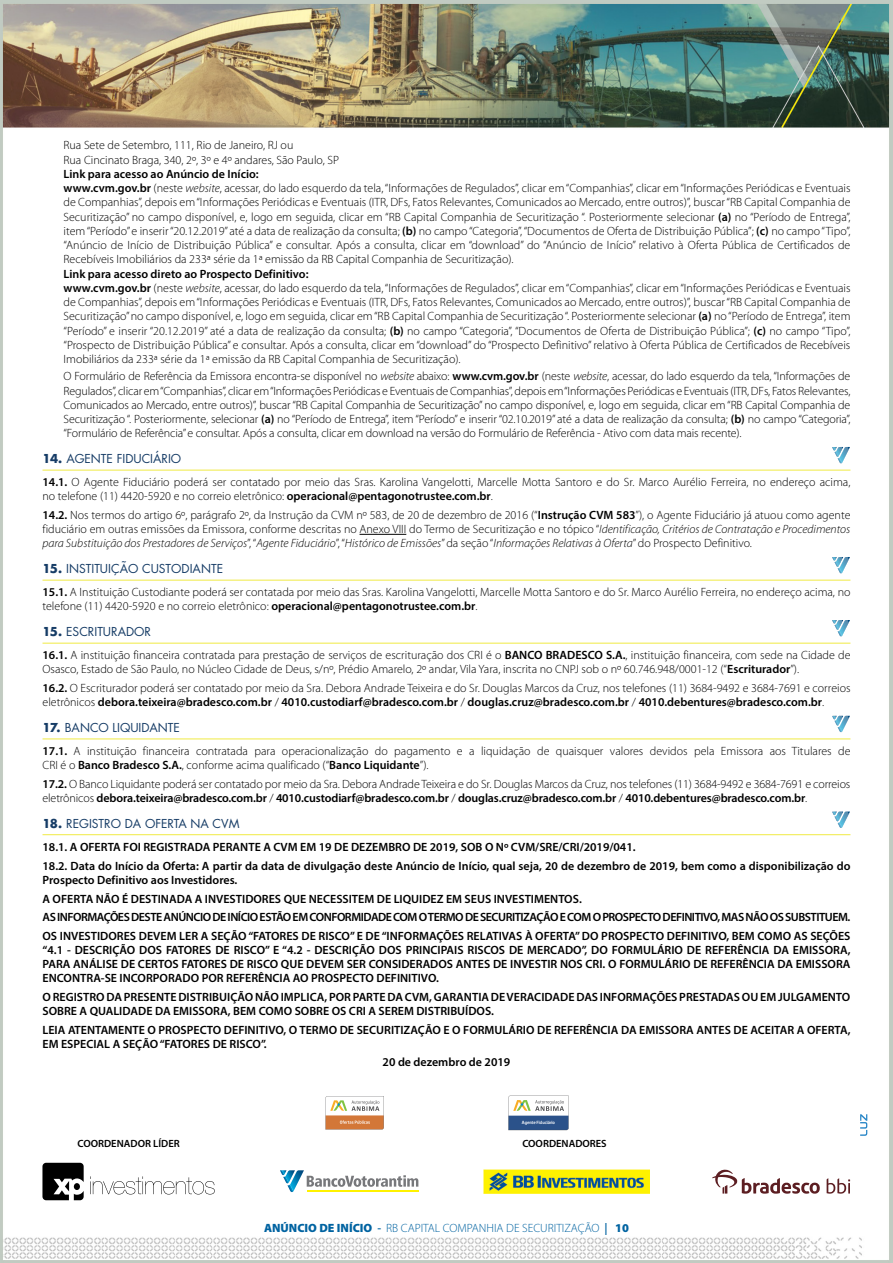
<style>
.page{position:relative;width:893px;height:1263px;background:#fff}
.page>*{position:absolute;margin:0;border:0;box-sizing:border-box;transform-origin:0 0}
.t1{font:300 12px/14.2px "Myriad Pro";color:#000}
.t2{font:600 12px/18.5px "Myriad Pro";color:#000}
.t3{font:12px "Futura";color:#163c66}
.t4{font:300 12px "Myriad Pro";color:#0063a1}
.t5{font:600 10.5px "Myriad Pro";color:#000}
.t6{font:500 4.5px "Dobra W04";color:#fff}
.s1{font-weight:600}
.s2{font-style:italic}
.s3{font-weight:700}
.s4{font-weight:900}
</style>
<div class="page">
<img style="left:0;top:0;width:893px;height:1263px">
<hr style="left:43px;top:470px;width:807px;height:1px;background:#f0ea43">
<hr style="left:359px;top:534px;width:47px;height:1px;background:#000">
<hr style="left:43px;top:580px;width:807px;height:1px;background:#f0ea43">
<hr style="left:43px;top:643px;width:807px;height:1px;background:#f0ea43">
<hr style="left:43px;top:738px;width:807px;height:1px;background:#f0ea43">
<hr style="left:43px;top:834px;width:807px;height:1px;background:#f0ea43">
<svg style="left:832px;top:447px;width:18px;height:16px"></svg>
<svg style="left:832px;top:557px;width:18px;height:16px"></svg>
<svg style="left:832px;top:620px;width:18px;height:16px"></svg>
<svg style="left:832px;top:716px;width:18px;height:16px"></svg>
<svg style="left:832px;top:811px;width:18px;height:17px"></svg>
<svg style="left:860px;top:1114px;width:7px;height:22px"></svg>
<svg style="left:325px;top:1096px;width:59px;height:33px"></svg>
<svg style="left:508px;top:1096px;width:61px;height:34px"></svg>
<svg style="left:43px;top:1163px;width:41px;height:37px"></svg>
<div style="left:74px;top:1183px;width:6px;height:7px;background:#000;border-radius:50%"></div>
<svg style="left:90px;top:1176px;width:125px;height:18px"></svg>
<svg style="left:280px;top:1170px;width:138px;height:22px"></svg>
<img style="left:484px;top:1169px;width:165px;height:25px">
<svg style="left:712px;top:1169px;width:108px;height:25px"></svg>
<svg style="left:827px;top:1178px;width:23px;height:16px"></svg>
<p class="t1" style="left:64px;top:138px;width:277px">Rua Sete de Setembro, 111, Rio de Janeiro, RJ ou<br>Rua Cincinato Braga, 340, 2º, 3º e 4º andares, São Paulo, SP</p>
<p class="t1" style="left:64px;top:167px;width:788px"><span class="s1">Link para acesso ao Anúncio de Início:<br>www.cvm.gov.br</span> (neste <span class="s2">website</span>, acessar, do lado esquerdo da tela, “Informações de Regulados”, clicar em “Companhias”, clicar em “Informações Periódicas e Eventuais de Companhias”, depois em “Informações Periódicas e Eventuais (ITR, DFs, Fatos Relevantes, Comunicados ao Mercado, entre outros)”, buscar “RB Capital Companhia de Securitização” no campo disponível, e, logo em seguida, clicar em “RB Capital Companhia de Securitização “. Posteriormente selecionar <span class="s1">(a)</span> no “Período de Entrega”, item “Período” e inserir “20.12.2019” até a data de realização da consulta; <span class="s1">(b)</span> no campo “Categoria”, “Documentos de Oferta de Distribuição Pública”; <span class="s1">(c)</span> no campo “Tipo”, “Anúncio de Início de Distribuição Pública” e consultar. Após a consulta, clicar em “download” do “Anúncio de Início” relativo à Oferta Pública de Certificados de Recebíveis Imobiliários da 233ª série da 1ª emissão da RB Capital Companhia de Securitização).</p>
<p class="t1" style="left:64px;top:267px;width:788px"><span class="s1">Link para acesso direto ao Prospecto Definitivo:<br>www.cvm.gov.br</span> (neste <span class="s2">website</span>, acessar, do lado esquerdo da tela, “Informações de Regulados”, clicar em “Companhias”, clicar em “Informações Periódicas e Eventuais de Companhias”, depois em “Informações Periódicas e Eventuais (ITR, DFs, Fatos Relevantes, Comunicados ao Mercado, entre outros)”, buscar “RB Capital Companhia de Securitização” no campo disponível, e, logo em seguida, clicar em “RB Capital Companhia de Securitização “. Posteriormente selecionar <span class="s1">(a)</span> no “Período de Entrega”, item “Período” e inserir “20.12.2019” até a data de realização da consulta; <span class="s1">(b)</span> no campo “Categoria”, “Documentos de Oferta de Distribuição Pública”; <span class="s1">(c)</span> no campo “Tipo”, “Prospecto de Distribuição Pública” e consultar. Após a consulta, clicar em “download” do “Prospecto Definitivo” relativo à Oferta Pública de Certificados de Recebíveis Imobiliários da 233ª série da 1ª emissão da RB Capital Companhia de Securitização).</p>
<p class="t1" style="left:64px;top:369px;width:788px;text-align:justify">O Formulário de Referência da Emissora encontra-se disponível no <span class="s2">website</span> abaixo: <span class="s1">www.cvm.gov.br</span> (neste <span class="s2">website</span>, acessar, do lado esquerdo da tela, “Informações de Regulados”, clicar em “Companhias”, clicar em “Informações Periódicas e Eventuais de Companhias”, depois em “Informações Periódicas e Eventuais (ITR, DFs, Fatos Relevantes, Comunicados ao Mercado, entre outros)”, buscar “RB Capital Companhia de Securitização” no campo disponível, e, logo em seguida, clicar em “RB Capital Companhia de Securitização “. Posteriormente, selecionar <span class="s1">(a)</span> no “Período de Entrega”, item “Período” e inserir “02.10.2019” até a data de realização da consulta; <span class="s1">(b)</span> no campo “Categoria”, “Formulário de Referência” e consultar. Após a consulta, clicar em download na versão do Formulário de Referência - Ativo com data mais recente).</p>
<p class="t3" style="left:43px;top:451px;width:140px"><span class="s3">14.</span> AGENTE FIDUCIÁRIO</p>
<p class="t1" style="left:43px;top:475px;width:809px"><span class="s1">14.1.</span> O Agente Fiduciário poderá ser contatado por meio das Sras. Karolina Vangelotti, Marcelle Motta Santoro e do Sr. Marco Aurélio Ferreira, no endereço acima, no telefone (11) 4420-5920 e no correio eletrônico: <span class="s1">operacional@pentagonotrustee.com.br</span>.</p>
<p class="t1" style="left:43px;top:508px;width:809px;text-align:justify"><span class="s1">14.2.</span> Nos termos do artigo 6º, parágrafo 2º, da Instrução da CVM nº 583, de 20 de dezembro de 2016 (“<span class="s1">Instrução CVM 583</span>”), o Agente Fiduciário já atuou como agente fiduciário em outras emissões da Emissora, conforme descritas no Anexo VIII do Termo de Securitização e no tópico “<span class="s2">Identificação, Critérios de Contratação e Procedimentos para Substituição dos Prestadores de Serviços</span>”, “<span class="s2">Agente Fiduciário</span>”, “<span class="s2">Histórico de Emissões</span>” da seção “<span class="s2">Informações Relativas à Oferta</span>” do Prospecto Definitivo.</p>
<p class="t3" style="left:43px;top:561px;width:182px"><span class="s3">15.</span> INSTITUIÇÃO CUSTODIANTE</p>
<p class="t1" style="left:43px;top:585px;width:809px"><span class="s1">15.1.</span> A Instituição Custodiante poderá ser contatada por meio das Sras. Karolina Vangelotti, Marcelle Motta Santoro e do Sr. Marco Aurélio Ferreira, no endereço acima, no telefone (11) 4420-5920 e no correio eletrônico: <span class="s1">operacional@pentagonotrustee.com.br</span>.</p>
<p class="t3" style="left:43px;top:624px;width:110px"><span class="s3">15.</span> ESCRITURADOR</p>
<p class="t1" style="left:43px;top:648px;width:809px"><span class="s1">16.1.</span> A instituição financeira contratada para prestação de serviços de escrituração dos CRI é o <span class="s1">BANCO BRADESCO S.A.</span>, instituição financeira, com sede na Cidade de<br>Osasco, Estado de São Paulo, no Núcleo Cidade de Deus, s/nº, Prédio Amarelo, 2º andar, Vila Yara, inscrita no CNPJ sob o nº 60.746.948/0001-12 (“<span class="s1">Escriturador</span>”).</p>
<p class="t1" style="left:43px;top:681px;width:809px"><span class="s1">16.2.</span> O Escriturador poderá ser contatado por meio da Sra. Debora Andrade Teixeira e do Sr. Douglas Marcos da Cruz, nos telefones (11) 3684-9492 e 3684-7691 e correios eletrônicos <span class="s1">debora.teixeira@bradesco.com.br</span> / <span class="s1">4010.custodiarf@bradesco.com.br</span> / <span class="s1">douglas.cruz@bradesco.com.br</span> / <span class="s1">4010.debentures@bradesco.com.br</span>.</p>
<p class="t3" style="left:43px;top:719px;width:139px"><span class="s3">17.</span> BANCO LIQUIDANTE</p>
<p class="t1" style="left:43px;top:744px;width:809px"><span class="s1">17.1.</span> A instituição financeira contratada para operacionalização do pagamento e a liquidação de quaisquer valores devidos pela Emissora aos Titulares de<br>CRI é o <span class="s1">Banco Bradesco S.A.</span>, conforme acima qualificado (“<span class="s1">Banco Liquidante</span>”).</p>
<p class="t1" style="left:43px;top:777px;width:809px"><span class="s1">17.2.</span> O Banco Liquidante poderá ser contatado por meio da Sra. Debora Andrade Teixeira e do Sr. Douglas Marcos da Cruz, nos telefones (11) 3684-9492 e 3684-7691 e correios eletrônicos <span class="s1">debora.teixeira@bradesco.com.br</span> / <span class="s1">4010.custodiarf@bradesco.com.br</span> / <span class="s1">douglas.cruz@bradesco.com.br</span> / <span class="s1">4010.debentures@bradesco.com.br</span>.</p>
<p class="t3" style="left:43px;top:815px;width:198px"><span class="s3">18.</span> REGISTRO DA OFERTA NA CVM</p>
<p class="t2" style="left:43px;top:838px;width:809px">18.1. A OFERTA FOI REGISTRADA PERANTE A CVM EM 19 DE DEZEMBRO DE 2019, SOB O Nº CVM/SRE/CRI/2019/041.<br>18.2. Data do Início da Oferta: A partir da data de divulgação deste Anúncio de Início, qual seja, 20 de dezembro de 2019, bem como a disponibilização do</p>
<p class="t2" style="left:43px;top:871px;width:809px">Prospecto Definitivo aos Investidores.<br>A OFERTA NÃO É DESTINADA A INVESTIDORES QUE NECESSITEM DE LIQUIDEZ EM SEUS INVESTIMENTOS.<br>AS INFORMAÇÕES DESTE ANÚNCIO DE INÍCIO ESTÃO EM CONFORMIDADE COM O TERMO DE SECURITIZAÇÃO E COM O PROSPECTO DEFINITIVO, MAS NÃO OS SUBSTITUEM.<br>OS INVESTIDORES DEVEM LER A SEÇÃO “FATORES DE RISCO” E DE “INFORMAÇÕES RELATIVAS À OFERTA” DO PROSPECTO DEFINITIVO, BEM COMO AS SEÇÕES</p>
<p class="t2" style="left:43px;top:942px;width:809px;line-height:14.2px;text-align:justify">“4.1 - DESCRIÇÃO DOS FATORES DE RISCO” E “4.2 - DESCRIÇÃO DOS PRINCIPAIS RISCOS DE MERCADO”, DO FORMULÁRIO DE REFERÊNCIA DA EMISSORA, PARA ANÁLISE DE CERTOS FATORES DE RISCO QUE DEVEM SER CONSIDERADOS ANTES DE INVESTIR NOS CRI. O FORMULÁRIO DE REFERÊNCIA DA EMISSORA ENCONTRA-SE INCORPORADO POR REFERÊNCIA AO PROSPECTO DEFINITIVO.</p>
<p class="t2" style="left:43px;top:989px;width:809px;line-height:14.2px">O REGISTRO DA PRESENTE DISTRIBUIÇÃO NÃO IMPLICA, POR PARTE DA CVM, GARANTIA DE VERACIDADE DAS INFORMAÇÕES PRESTADAS OU EM JULGAMENTO<br>SOBRE A QUALIDADE DA EMISSORA, BEM COMO SOBRE OS CRI A SEREM DISTRIBUÍDOS.</p>
<p class="t2" style="left:43px;top:1022px;width:809px;line-height:14.2px">LEIA ATENTAMENTE O PROSPECTO DEFINITIVO, O TERMO DE SECURITIZAÇÃO E O FORMULÁRIO DE REFERÊNCIA DA EMISSORA ANTES DE ACEITAR A OFERTA,<br>EM ESPECIAL A SEÇÃO “FATORES DE RISCO”.</p>
<p class="t2" style="left:383px;top:1053px;width:129px">20 de dezembro de 2019</p>
<p class="t6" style="left:522px;top:1120px;width:35px">Agente Fiduciário</p>
<p class="t5" style="left:77px;top:1136px;width:104px">COORDENADOR LÍDER</p>
<p class="t5" style="left:522px;top:1136px;width:86px">COORDENADORES</p>
<p class="t4" style="left:264px;top:1222px;width:366px"><span class="s4">ANÚNCIO DE INÍCIO</span> <span class="s1">-</span> RB CAPITAL COMPANHIA DE SECURITIZAÇÃO <span class="s1">|</span> <span class="s4">10</span></p>
</div>
